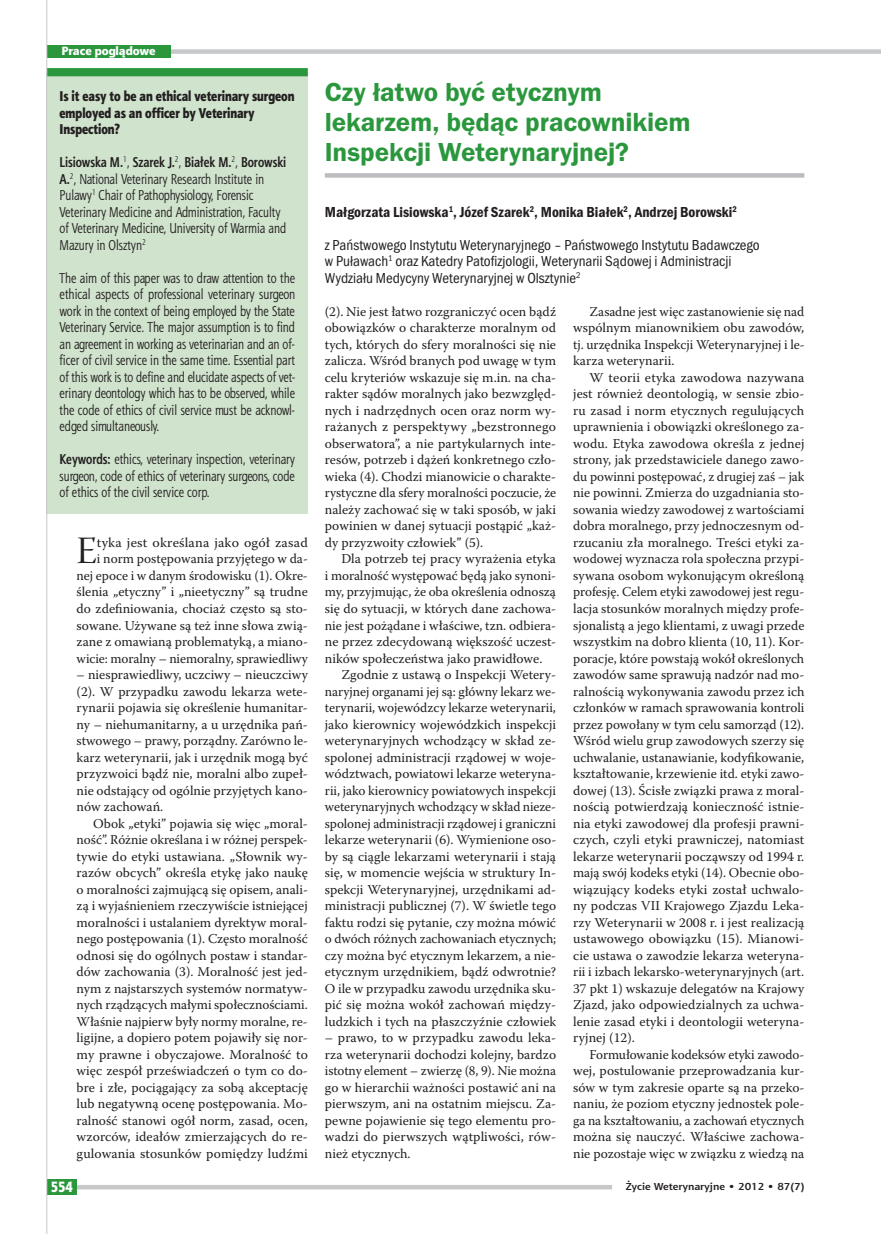
<style>
.page{position:relative;width:881px;height:1234px;background:#fff}
.page>*{position:absolute;margin:0;border:0;box-sizing:border-box;transform-origin:0 0}
.t1{font:38.55px "Warnock Pro Disp";color:#231f20}
.t2{font:600 27px/30px "Franklin Gothic Itc TEE Dm";letter-spacing:-.005em;color:#2a973d}
.t3{font:15px/16.5px "Franklin Got Itc TOT Boo Con";color:#231f20}
.t4{font:15px "Franklin Got Itc TOT Dem Con";color:#231f20}
.t5{font:15px "Aerton Cnd EFN Black";color:#fff}
.t6{font:14.25px/16.5px "Aerton Cnd EFN";color:#231f20;text-align:justify}
.t7{font:14.25px/16.5px "Aerton Cnd EFN Black";color:#231f20}
.t8{font:13.5px/16.5px "Warnock Pro";color:#231f20;text-align:justify}
.t9{font:12px "Aerton EFN Black";color:#fff}
.t10{font:700 10.2px "Aerton EFN";color:#231f20;scale:1.11 1}
.s1{font-weight:700}
</style>
<div class="page">
<div style="left:325px;top:173px;width:479px;height:5px;background:#bcbdc0"></div>
<div style="left:47px;top:72px;width:261px;height:442px;background:#d0e3cd"></div>
<div style="left:47px;top:68px;width:261px;height:8px;background:#2a973d"></div>
<div style="left:47px;top:49px;width:833px;height:5px;background:#c7c8ca"></div>
<div style="left:47px;top:45px;width:123px;height:13px;background:#2a973d"></div>
<div style="left:47px;top:1184px;width:565px;height:5px;background:#c7c8ca"></div>
<div style="left:47px;top:1178px;width:30px;height:15px;background:#2a973d"></div>
<hr style="left:46px;top:0;width:1px;height:1233px;background:#c7c8ca">
<p class="t9" style="left:61px;top:43px;width:96px">Prace poglądowe</p>
<p class="t7" style="left:59px;top:88px;width:236px">Is it easy to be an ethical veterinary surgeon employed as an officer by Veterinary<br>Inspection?</p>
<p class="t6" style="left:59px;top:154px;width:228px;text-align:left"><span class="s1">Lisiowska M.</span><sup>1</sup>, <span class="s1">Szarek J.</span><sup>2</sup>, <span class="s1">Białek M.</span><sup>2</sup>, <span class="s1">Borowski A.</span><sup>2</sup>, National Veterinary Research Institute in Pulawy<sup>1</sup> Chair of Pathophysiology, Forensic Veterinary Medicine and Administration, Faculty of Veterinary Medicine, University of Warmia and Mazury in Olsztyn<sup>2</sup></p>
<p class="t6" style="left:59px;top:269px;width:237px">The aim of this paper was to draw attention to the ethical aspects of professional veterinary surgeon work in the context of being employed by the State Veterinary Service. The major assumption is to find an agreement in working as veterinarian and an of&shy;ficer of civil service in the same time. Essential part of this work is to define and elucidate aspects of vet&shy;erinary deontology which has to be observed, while the code of ethics of civil service must be acknowl&shy;edged simultaneously.</p>
<p class="t6" style="left:59px;top:451px;width:237px"><span class="s1">Keywords:</span> ethics, veterinary inspection, veterinary surgeon, code of ethics of veterinary surgeons, code of ethics of the civil service corp.</p>
<p class="t8" style="left:77px;top:534px;width:233px;text-align:right">tyka jest określana jako ogół zasad<br>i norm postępowania przyjętego w da-<br>nej epoce i w danym środowisku (1). Okre&shy;ślenia „etyczny” i „nieetyczny” są trudne do zdefiniowania, chociaż często są sto&shy;sowane. Używane są też inne słowa zwią&shy;zane z omawianą problematyką, a miano&shy;wicie: moralny – niemoralny, sprawiedliwy</p>
<p class="t8" style="left:77px;top:666px;width:233px">– niesprawiedliwy, uczciwy – nieuczciwy (2). W przypadku zawodu lekarza wete&shy;rynarii pojawia się określenie humanitar&shy;ny – niehumanitarny, a u urzędnika pań&shy;stwowego – prawy, porządny. Zarówno le&shy;karz weterynarii, jak i urzędnik mogą być przyzwoici bądź nie, moralni albo zupeł&shy;nie odstający od ogólnie przyjętych kano&shy;nów zachowań.</p>
<p class="t8" style="left:77px;top:814px;width:233px;text-indent:16px">Obok „etyki” pojawia się więc „moral&shy;ność”. Różnie określana i w różnej perspek&shy;tywie do etyki ustawiana. „Słownik wy&shy;razów obcych” określa etykę jako naukę o moralności zajmującą się opisem, anali&shy;zą i wyjaśnieniem rzeczywiście istniejącej moralności i ustalaniem dyrektyw moral&shy;nego postępowania (1). Często moralność odnosi się do ogólnych postaw i standar&shy;dów zachowania (3). Moralność jest jed&shy;nym z najstarszych systemów normatyw&shy;nych rządzących małymi społecznościami.<br>Właśnie najpierw były normy moralne, re&shy;ligijne, a dopiero potem pojawiły się nor&shy;my prawne i obyczajowe. Moralność to więc zespół przeświadczeń o tym co do&shy;bre i złe, pociągający za sobą akceptację lub negatywną ocenę postępowania. Mo&shy;ralność stanowi ogół norm, zasad, ocen, wzorców, ideałów zmierzających do re&shy;gulowania stosunków pomiędzy ludźmi</p>
<h1 class="t1" style="left:77px;top:530px;width:22px">E</h1>
<h2 class="t2" style="left:325px;top:77px;width:367px">Czy łatwo być etycznym lekarzem, będąc pracownikiem<br>Inspekcji Weterynaryjnej?</h2>
<p class="t4" style="left:325px;top:203px;width:413px">Małgorzata Lisiowska<sup>1</sup>, Józef Szarek<sup>2</sup>, Monika Białek<sup>2</sup>, Andrzej Borowski<sup>2</sup></p>
<p class="t3" style="left:325px;top:236px;width:436px">z Państwowego Instytutu Weterynaryjnego – Państwowego Instytutu Badawczego w Puławach<sup>1</sup> oraz Katedry Patofizjologii, Weterynarii Sądowej i Administracji<br>Wydziału Medycyny Weterynaryjnej w Olsztynie<sup>2</sup></p>
<p class="t8" style="left:325px;top:303px;width:233px">(2). Nie jest łatwo rozgraniczyć ocen bądź obowiązków o charakterze moralnym od tych, których do sfery moralności się nie zalicza. Wśród branych pod uwagę w tym celu kryteriów wskazuje się m.in. na cha&shy;rakter sądów moralnych jako bezwzględ&shy;nych i nadrzędnych ocen oraz norm wy&shy;rażanych z perspektywy „bezstronnego obserwatora”, a nie partykularnych inte&shy;resów, potrzeb i dążeń konkretnego czło&shy;wieka (4). Chodzi mianowicie o charakte&shy;rystyczne dla sfery moralności poczucie, że należy zachować się w taki sposób, w jaki powinien w danej sytuacji postąpić „każ&shy;dy przyzwoity człowiek” (5).</p>
<p class="t8" style="left:325px;top:550px;width:233px;text-indent:16px">Dla potrzeb tej pracy wyrażenia etyka i moralność występować będą jako synoni&shy;my, przyjmując, że oba określenia odnoszą się do sytuacji, w których dane zachowa&shy;nie jest pożądane i właściwe, tzn. odbiera&shy;ne przez zdecydowaną większość uczest&shy;ników społeczeństwa jako prawidłowe.</p>
<p class="t8" style="left:325px;top:666px;width:233px;text-indent:16px">Zgodnie z ustawą o Inspekcji Wetery&shy;naryjnej organami jej są: główny lekarz we&shy;terynarii, wojewódzcy lekarze weterynarii, jako kierownicy wojewódzkich inspekcji weterynaryjnych wchodzący w skład ze&shy;spolonej administracji rządowej w woje&shy;wództwach, powiatowi lekarze weteryna&shy;rii, jako kierownicy powiatowych inspekcji weterynaryjnych wchodzący w skład nieze&shy;spolonej administracji rządowej i graniczni lekarze weterynarii (6). Wymienione oso&shy;by są ciągle lekarzami weterynarii i stają się, w momencie wejścia w struktury In&shy;spekcji Weterynaryjnej, urzędnikami ad&shy;ministracji publicznej (7). W świetle tego faktu rodzi się pytanie, czy można mówić o dwóch różnych zachowaniach etycznych; czy można być etycznym lekarzem, a nie&shy;etycznym urzędnikiem, bądź odwrotnie?<br>O ile w przypadku zawodu urzędnika sku&shy;pić się można wokół zachowań między&shy;ludzkich i tych na płaszczyźnie człowiek</p>
<p class="t8" style="left:325px;top:1029px;width:233px">– prawo, to w przypadku zawodu leka&shy;rza weterynarii dochodzi kolejny, bardzo istotny element – zwierzę (8, 9). Nie można go w hierarchii ważności postawić ani na pierwszym, ani na ostatnim miejscu. Za&shy;pewne pojawienie się tego elementu pro&shy;wadzi do pierwszych wątpliwości, rów&shy;nież etycznych.</p>
<p class="t8" style="left:573px;top:303px;width:233px;text-indent:16px">Zasadne jest więc zastanowienie się nad wspólnym mianownikiem obu zawodów, tj. urzędnika Inspekcji Weterynaryjnej i le&shy;karza weterynarii.</p>
<p class="t8" style="left:573px;top:369px;width:233px;text-indent:16px">W teorii etyka zawodowa nazywana jest również deontologią, w sensie zbio&shy;ru zasad i norm etycznych regulujących uprawnienia i obowiązki określonego za&shy;wodu. Etyka zawodowa określa z jednej strony, jak przedstawiciele danego zawo&shy;du powinni postępować, z drugiej zaś – jak nie powinni. Zmierza do uzgadniania sto&shy;sowania wiedzy zawodowej z wartościami dobra moralnego, przy jednoczesnym od&shy;rzucaniu zła moralnego. Treści etyki za&shy;wodowej wyznacza rola społeczna przypi&shy;sywana osobom wykonującym określoną profesję. Celem etyki zawodowej jest regu&shy;lacja stosunków moralnych między profe&shy;sjonalistą a jego klientami, z uwagi przede wszystkim na dobro klienta (10, 11). Kor&shy;poracje, które powstają wokół określonych zawodów same sprawują nadzór nad mo&shy;ralnością wykonywania zawodu przez ich członków w ramach sprawowania kontroli przez powołany w tym celu samorząd (12).<br>Wśród wielu grup zawodowych szerzy się uchwalanie, ustanawianie, kodyfikowanie, kształtowanie, krzewienie itd. etyki zawo&shy;dowej (13). Ścisłe związki prawa z moral&shy;nością potwierdzają konieczność istnie&shy;nia etyki zawodowej dla profesji prawni&shy;czych, czyli etyki prawniczej, natomiast lekarze weterynarii począwszy od 1994 r. mają swój kodeks etyki (14). Obecnie obo&shy;wiązujący kodeks etyki został uchwalo&shy;ny podczas VII Krajowego Zjazdu Leka&shy;rzy Weterynarii w 2008 r. i jest realizacją ustawowego obowiązku (15). Mianowi&shy;cie ustawa o zawodzie lekarza weteryna&shy;rii i izbach lekarsko-weterynaryjnych (art.<br>37 pkt 1) wskazuje delegatów na Krajowy Zjazd, jako odpowiedzialnych za uchwa&shy;lenie zasad etyki i deontologii weteryna&shy;ryjnej (12).</p>
<p class="t8" style="left:573px;top:1045px;width:233px;text-indent:16px">Formułowanie kodeksów etyki zawodo&shy;wej, postulowanie przeprowadzania kur&shy;sów w tym zakresie oparte są na przeko&shy;naniu, że poziom etyczny jednostek pole&shy;ga na kształtowaniu, a zachowań etycznych można się nauczyć. Właściwe zachowa&shy;nie pozostaje więc w związku z wiedzą na</p>
<p class="t5" style="left:51px;top:1177px;width:23px">554</p>
<p class="t10" style="left:625px;top:1180px;width:162px">Życie Weterynaryjne • 2012 • 87(7)</p>
</div>
